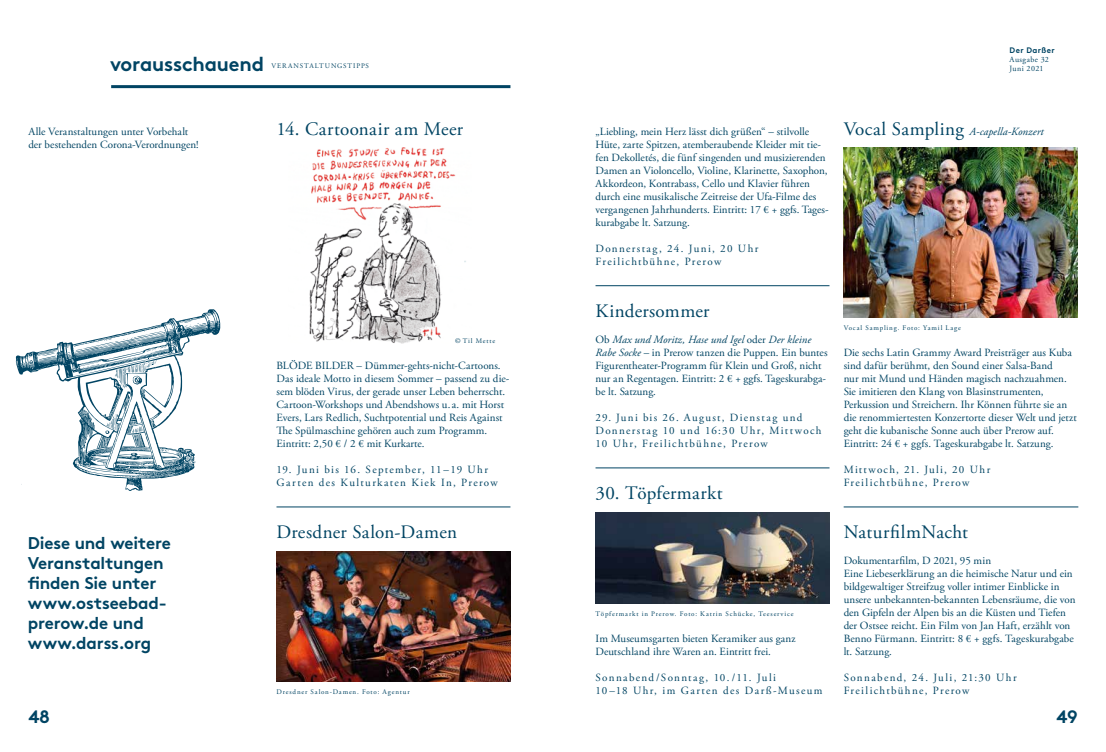
<style>
.page{position:relative;width:1106px;height:752px;background:#fff}
.page>*{position:absolute;margin:0;border:0;box-sizing:border-box;transform-origin:0 0}
.t1{font:20px "Brown Std Bold Alt";letter-spacing:-.01em;color:#014463}
.t2{font:19px "Adobe Garamond Pro";letter-spacing:.015em;color:#014463}
.t3{font:18px "Brown Std Bold Alt";color:#014463}
.t4{font:17px/20px "Brown Std Bold Alt";letter-spacing:-.01em;color:#014463}
.t5{font:11px/13px "Adobe Garamond Pro";letter-spacing:.005em;color:#014463}
.t6{font:11px/13px "Adobe Garamond Pro";letter-spacing:.12em;color:#014463}
.t7{font:11px/13px "Adobe Garamond Pro";letter-spacing:.125em;color:#014463}
.t8{font:11px/13px "Adobe Garamond Pro";letter-spacing:.115em;color:#014463}
.t9{font:italic 11px "Adobe Garamond Pro";letter-spacing:.005em;color:#014463}
.t10{font:8px "Adobe Garamond Pro";letter-spacing:.055em;color:#014463}
.t11{font:8px "Brown Std Bold Alt";letter-spacing:.055em;color:#014463}
.t12{font:7px "Adobe Garamond Pro";letter-spacing:.12em;color:#014463}
.s1{font-style:italic}
.s2{font-style:normal;font-size:19px}
</style>
<div class="page">
<hr style="left:111px;top:85px;width:399px;height:3px;background:#014463">
<svg style="left:16px;top:309px;width:204px;height:182px"></svg>
<svg style="left:23px;top:318px;width:183px;height:159px"></svg>
<hr style="left:276px;top:506px;width:234px;height:1px;background:#014463">
<hr style="left:595px;top:285px;width:234px;height:1px;background:#014463">
<hr style="left:595px;top:467px;width:234px;height:1px;background:#014463">
<hr style="left:843px;top:506px;width:235px;height:1px;background:#014463">
<img style="left:276px;top:551px;width:234px;height:130px">
<img style="left:843px;top:148px;width:234px;height:169px">
<img style="left:595px;top:512px;width:234px;height:91px">
<img style="left:309px;top:148px;width:157px;height:195px">
<p class="t11" style="left:1009px;top:45px;width:47px">Der Darßer</p>
<p class="t10" style="left:1009px;top:54px;width:41px">Ausgabe 32</p>
<h1 class="t1" style="left:110px;top:52px;width:155px">vorausschauend</h1>
<p class="t10" style="left:1009px;top:63px;width:35px">Juni 2021</p>
<p class="t12" style="left:271px;top:61px;width:99px">VERANSTALTUNGSTIPPS</p>
<p class="t5" style="left:28px;top:125px;width:172px">Alle Veranstaltungen unter Vorbehalt der bestehenden Corona-Verordnungen!</p>
<h2 class="t2" style="left:276px;top:117px;width:188px">14. Cartoonair am Meer</h2>
<h3 class="t4" style="left:28px;top:532px;width:144px">Diese und weitere<br>Veranstaltungen finden Sie unter www.ostseebad&shy;prerow.de und www.darss.org</h3>
<p class="t12" style="left:455px;top:336px;width:42px">© Til Mette</p>
<p class="t5" style="left:276px;top:359px;width:234px">BLÖDE BILDER – Dümmer-gehts-nicht-Cartoons.<br>Das ideale Motto in diesem Sommer – passend zu die&shy;sem blöden Virus, der gerade unser Leben beherrscht.<br>Cartoon-Workshops und Abendshows u. a. mit Horst Evers, Lars Redlich, Suchtpotential und Reis Against The Spülmaschine gehören auch zum Programm.<br>Eintritt: 2,50 € / 2 € mit Kurkarte.</p>
<p class="t6" style="left:276px;top:463px;width:223px">19. Juni bis 16. September, 11–19 Uhr<br>Garten des Kulturkaten Kiek In, Prerow</p>
<h2 class="t2" style="left:276px;top:520px;width:182px">Dresdner Salon-Damen</h2>
<p class="t12" style="left:276px;top:687px;width:135px">Dresdner Salon-Damen. Foto: Agentur</p>
<p class="t5" style="left:595px;top:125px;width:234px">„Liebling, mein Herz lässt dich grüßen“ – stilvolle Hüte, zarte Spitzen, atemberaubende Kleider mit tie&shy;fen Dekolletés, die fünf singenden und musizierenden Damen an Violoncello, Violine, Klarinette, Saxophon, Akkordeon, Kontrabass, Cello und Klavier führen durch eine musikalische Zeitreise der Ufa-Filme des vergangenen Jahrhunderts. Eintritt: 17 € + ggfs. Tages&shy;kurabgabe lt. Satzung.</p>
<p class="t6" style="left:595px;top:242px;width:164px">Donnerstag, 24. Juni, 20 Uhr<br>Freilichtbühne, Prerow</p>
<h2 class="t2" style="left:595px;top:299px;width:115px">Kindersommer</h2>
<p class="t5" style="left:595px;top:333px;width:233px">Ob <span class="s1">Max und Moritz, Hase und Igel</span> oder <span class="s1">Der kleine Rabe Socke</span> – in Prerow tanzen die Puppen. Ein buntes Figurentheater-Programm für Klein und Groß, nicht nur an Regentagen. Eintritt: 2 € + ggfs. Tageskurabga&shy;be lt. Satzung.</p>
<p class="t6" style="left:595px;top:411px;width:227px">29. Juni bis 26. August, Dienstag und<br>Donnerstag 10 und 16:30 Uhr, Mittwoch<br>10 Uhr, Freilichtbühne, Prerow</p>
<h2 class="t2" style="left:595px;top:481px;width:129px">30. Töpfermarkt</h2>
<p class="t12" style="left:595px;top:609px;width:199px">Töpfermarkt in Prerow. Foto: Katrin Schücke, Teeservice</p>
<p class="t5" style="left:595px;top:632px;width:202px">Im Museumsgarten bieten Keramiker aus ganz<br>Deutschland ihre Waren an. Eintritt frei.</p>
<p class="t7" style="left:595px;top:671px;width:228px">Sonnabend/Sonntag, 10./11. Juli<br>10–18 Uhr, im Garten des Darß-Museum</p>
<p class="t9" style="left:843px;top:125px;width:201px"><span class="s2">Vocal Sampling</span> A-capella-Konzert</p>
<p class="t12" style="left:843px;top:323px;width:119px">Vocal Sampling. Foto: Yamil Lage</p>
<p class="t5" style="left:843px;top:346px;width:234px">Die sechs Latin Grammy Award Preisträger aus Kuba sind dafür berühmt, den Sound einer Salsa-Band<br>nur mit Mund und Händen magisch nachzuahmen.<br>Sie imitieren den Klang von Blasinstrumenten, Perkussion und Streichern. Ihr Können führte sie an die renommiertesten Konzertorte dieser Welt und jetzt geht die kubanische Sonne auch über Prerow auf.<br>Eintritt: 24 € + ggfs. Tageskurabgabe lt. Satzung.</p>
<p class="t8" style="left:843px;top:463px;width:148px">Mittwoch, 21. Juli, 20 Uhr<br>Freilichtbühne, Prerow</p>
<h2 class="t2" style="left:843px;top:520px;width:126px">NaturfilmNacht</h2>
<p class="t5" style="left:843px;top:554px;width:233px">Dokumentarfilm, D 2021, 95 min<br>Eine Liebeserklärung an die heimische Natur und ein bildgewaltiger Streifzug voller intimer Einblicke in unsere unbekannten-bekannten Lebensräume, die von den Gipfeln der Alpen bis an die Küsten und Tiefen der Ostsee reicht. Ein Film von Jan Haft, erzählt von Benno Fürmann. Eintritt: 8 € + ggfs. Tageskurabgabe lt. Satzung.</p>
<p class="t6" style="left:843px;top:671px;width:174px">Sonnabend, 24. Juli, 21:30 Uhr<br>Freilichtbühne, Prerow</p>
<h3 class="t3" style="left:28px;top:705px;width:23px">48</h3>
<h3 class="t3" style="left:1056px;top:705px;width:23px">49</h3>
</div>
